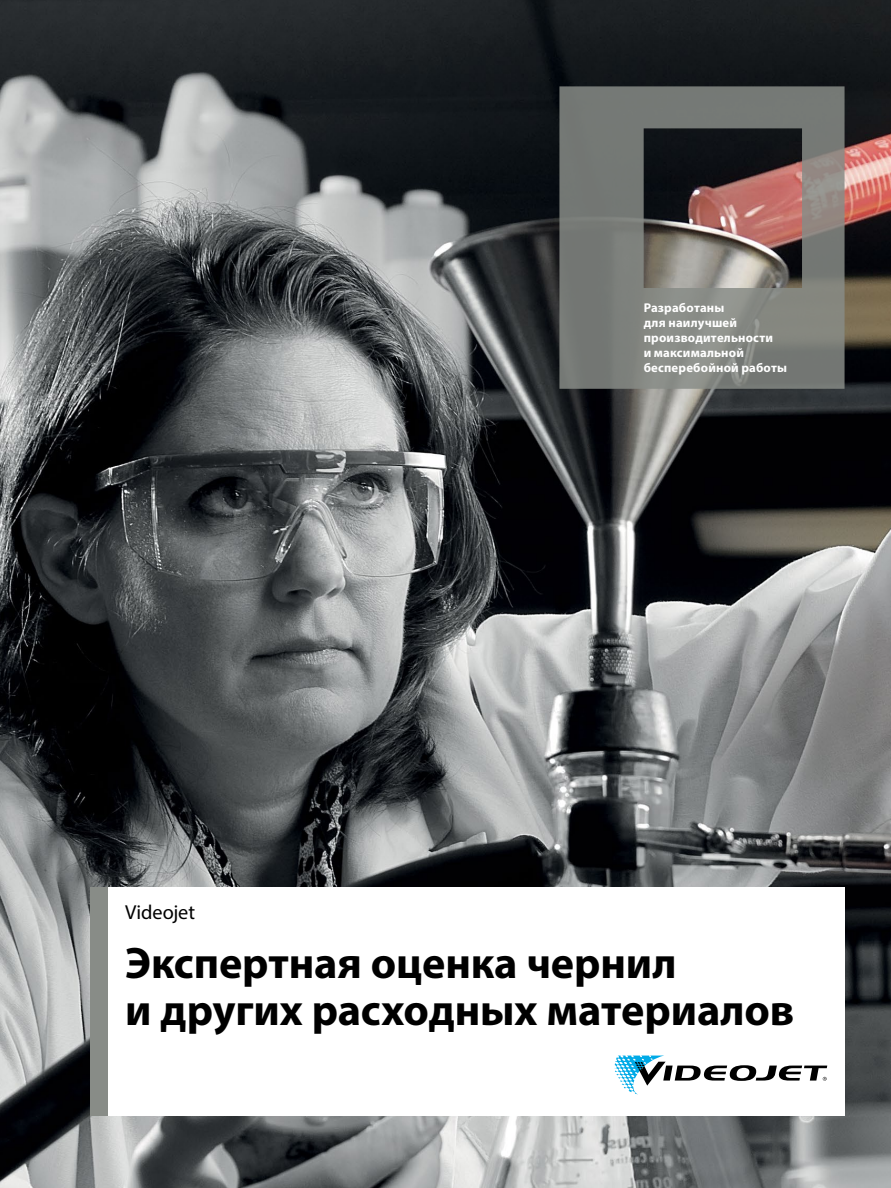
<style>
.page{position:relative;width:891px;height:1188px;background:#fff}
.page>*{position:absolute;margin:0;border:0;box-sizing:border-box;transform-origin:0 0}
.t1{font:700 44.25px/46.5px "Myriad Pro";letter-spacing:-.005em;color:#000}
.t2{font:20.25px "Myriad Pro";letter-spacing:-.005em;color:#000}
.t3{font:700 12.75px/15px "Myriad Pro";letter-spacing:.015em;color:#fff}
</style>
<div class="page">
<img style="left:0;top:0;width:891px;height:1188px">
<div style="left:108px;top:887px;width:737px;height:229px;background:#fff"></div>
<div style="left:91px;top:887px;width:17px;height:229px;background:#888c87"></div>
<svg style="left:615px;top:1056px;width:212px;height:38px"></svg>
<svg style="left:559px;top:86px;width:286px;height:303px;background:#75716e"></svg>
<p class="t3" style="left:644px;top:299px;width:145px">Разработаны<br>для наилучшей производительности<br>и максимальной бесперебойной работы</p>
<h2 class="t2" style="left:125px;top:900px;width:71px">Videojet</h2>
<h1 class="t1" style="left:125px;top:939px;width:670px">Экспертная оценка чернил<br>и других расходных материалов</h1>
</div>
